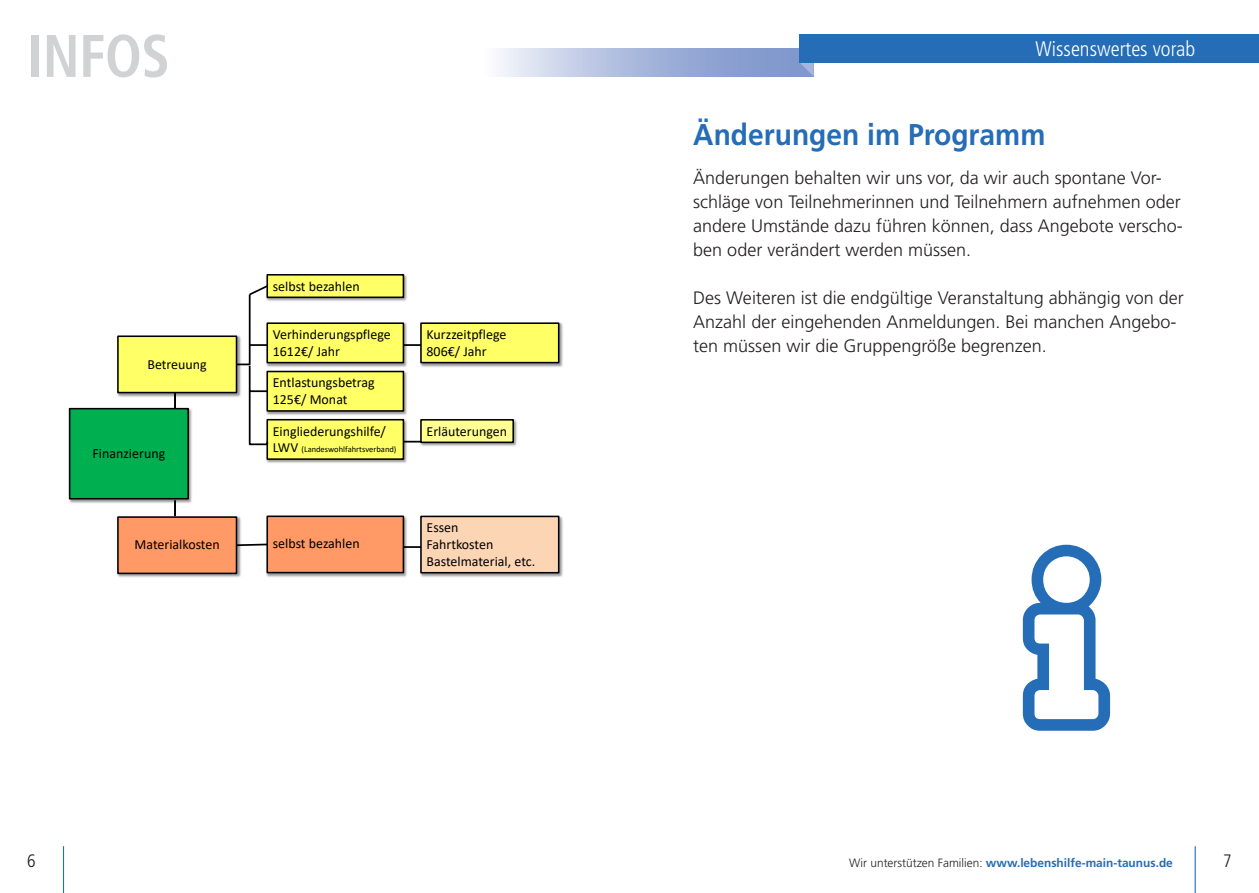
<style>
.page{position:relative;width:1259px;height:893px;background:#fff}
.page>*{position:absolute;margin:0;border:0;box-sizing:border-box;transform-origin:0 0}
.t1{font:700 condensed 60px "Frutiger LT Std";letter-spacing:-.01em;color:#d1d2d4;scale:.95 1}
.t2{font:700 30px "Frutiger LT Std";color:#256db6;scale:.94 1}
.t3{font:300 condensed 21px "Frutiger LT Std";color:#fff}
.t4{font:300 18px/24px "Frutiger LT Std";color:#231f20}
.t5{font:300 condensed 18px "Frutiger LT Std";color:#231f20}
.t6{font:13.95px/16.4px "Calibri";color:#000}
.t7{font:700 12px "Frutiger LT Std";color:#256db6}
.t8{font:8.55px "Calibri";color:#000}
.s1{font-size:13.95px}
.s2{font-weight:300;color:#fff}
.s3{font-weight:300;color:#231f20}
</style>
<div class="page">
<hr style="left:1194px;top:846px;width:1px;height:47px;background:#256db6">
<hr style="left:63px;top:846px;width:1px;height:47px;background:#256db6">
<svg style="left:498px;top:48px;width:315px;height:29px"></svg>
<svg style="left:799px;top:63px;width:14px;height:13px"></svg>
<div style="left:799px;top:34px;width:460px;height:29px;background:#256db6"></div>
<img style="left:68px;top:407px;width:124px;height:96px">
<div style="left:70px;top:409px;width:118px;height:90px;background:#00b050"></div>
<div style="left:69px;top:408px;width:120px;height:91px;border:2px solid #000"></div>
<img style="left:117px;top:393px;width:118px;height:4px">
<div style="left:118px;top:336px;width:118px;height:57px;background:#ff6"></div>
<div style="left:117px;top:335px;width:120px;height:58px;border:2px solid #000"></div>
<img style="left:117px;top:516px;width:124px;height:61px">
<div style="left:118px;top:517px;width:118px;height:56px;background:#f96"></div>
<div style="left:117px;top:516px;width:120px;height:58px;border:2px solid #000"></div>
<img style="left:373px;top:274px;width:34px;height:27px">
<div style="left:267px;top:275px;width:136px;height:22px;background:#ff6"></div>
<div style="left:266px;top:274px;width:138px;height:24px;border:2px solid #000"></div>
<img style="left:391px;top:322px;width:18px;height:140px">
<img style="left:269px;top:363px;width:135px;height:8px">
<div style="left:267px;top:323px;width:136px;height:40px;background:#ff6"></div>
<div style="left:266px;top:322px;width:138px;height:41px;border:2px solid #000"></div>
<img style="left:269px;top:368px;width:122px;height:47px">
<div style="left:267px;top:371px;width:136px;height:40px;background:#ff6"></div>
<div style="left:266px;top:371px;width:138px;height:41px;border:2px solid #000"></div>
<img style="left:266px;top:417px;width:140px;height:46px">
<div style="left:267px;top:420px;width:136px;height:39px;background:#ff6"></div>
<div style="left:266px;top:419px;width:138px;height:41px;border:2px solid #000"></div>
<img style="left:523px;top:322px;width:40px;height:45px">
<img style="left:420px;top:363px;width:103px;height:4px">
<div style="left:421px;top:323px;width:138px;height:40px;background:#ff6"></div>
<div style="left:420px;top:322px;width:139px;height:41px;border:2px solid #000"></div>
<img style="left:266px;top:516px;width:141px;height:61px">
<div style="left:267px;top:516px;width:136px;height:57px;background:#f96"></div>
<div style="left:266px;top:515px;width:138px;height:58px;border:2px solid #000"></div>
<svg style="left:174px;top:393px;width:2px;height:16px"></svg>
<svg style="left:174px;top:500px;width:2px;height:16px"></svg>
<svg style="left:235px;top:284px;width:34px;height:162px"></svg>
<svg style="left:235px;top:543px;width:34px;height:4px"></svg>
<svg style="left:403px;top:344px;width:18px;height:2px"></svg>
<svg style="left:403px;top:441px;width:13px;height:1px"></svg>
<img style="left:416px;top:419px;width:101px;height:27px">
<div style="left:421px;top:420px;width:92px;height:22px;background:#ffff93"></div>
<div style="left:420px;top:419px;width:94px;height:24px;border:2px solid #000"></div>
<svg style="left:403px;top:546px;width:13px;height:2px"></svg>
<img style="left:548px;top:515px;width:15px;height:62px">
<img style="left:416px;top:515px;width:132px;height:62px">
<div style="left:421px;top:516px;width:138px;height:57px;background:#fcd5b5"></div>
<div style="left:420px;top:516px;width:139px;height:57px;border:2px solid #000"></div>
<h1 class="t1" style="left:27px;top:20px;width:151px">INFOS</h1>
<p class="t6" style="left:147px;top:355px;width:61px">Betreuung</p>
<p class="t6" style="left:92px;top:445px;width:74px">Finanzierung</p>
<p class="t6" style="left:135px;top:536px;width:87px">Materialkosten</p>
<p class="t6" style="left:273px;top:278px;width:88px">selbst bezahlen</p>
<p class="t6" style="left:273px;top:326px;width:119px">Verhinderungspflege<br>1612€/ Jahr</p>
<p class="t6" style="left:273px;top:374px;width:103px">Entlastungsbetrag<br>125€/ Monat</p>
<p class="t6" style="left:273px;top:422px;width:115px">Eingliederungshilfe/</p>
<p class="t8" style="left:273px;top:443px;width:125px"><span class="s1">LWV</span> (Landeswohlfahrtsverband)</p>
<p class="t6" style="left:273px;top:535px;width:88px">selbst bezahlen</p>
<p class="t6" style="left:426px;top:326px;width:81px">Kurzzeitpflege<br>806€/ Jahr</p>
<p class="t6" style="left:426px;top:423px;width:82px">Erläuterungen</p>
<p class="t6" style="left:426px;top:519px;width:110px">Essen<br>Fahrtkosten<br>Bastelmaterial, etc.</p>
<p class="t3" style="left:1035px;top:37px;width:161px">Wissenswertes vorab</p>
<h2 class="t2" style="left:693px;top:116px;width:376px">Änderungen im Programm</h2>
<p class="t4" style="left:693px;top:166px;width:491px">Änderungen behalten wir uns vor, da wir auch spontane Vor&shy;schläge von Teilnehmerinnen und Teilnehmern aufnehmen oder andere Umstände dazu führen können, dass Angebote verscho&shy;ben oder verändert werden müssen.</p>
<p class="t4" style="left:693px;top:286px;width:492px">Des Weiteren ist die endgültige Veranstaltung abhängig von der<br>Anzahl der eingehenden Anmeldungen. Bei manchen Angebo&shy;ten müssen wir die Gruppengröße begrenzen.</p>
<p class="t5" style="left:27px;top:850px;width:10px">6</p>
<p class="t7" style="left:849px;top:856px;width:325px"><span class="s2">W</span><span class="s3">ir unterstützen Familien:</span> www.lebenshilfe-main-taunus.de</p>
<p class="t5" style="left:1223px;top:850px;width:10px">7</p>
</div>
